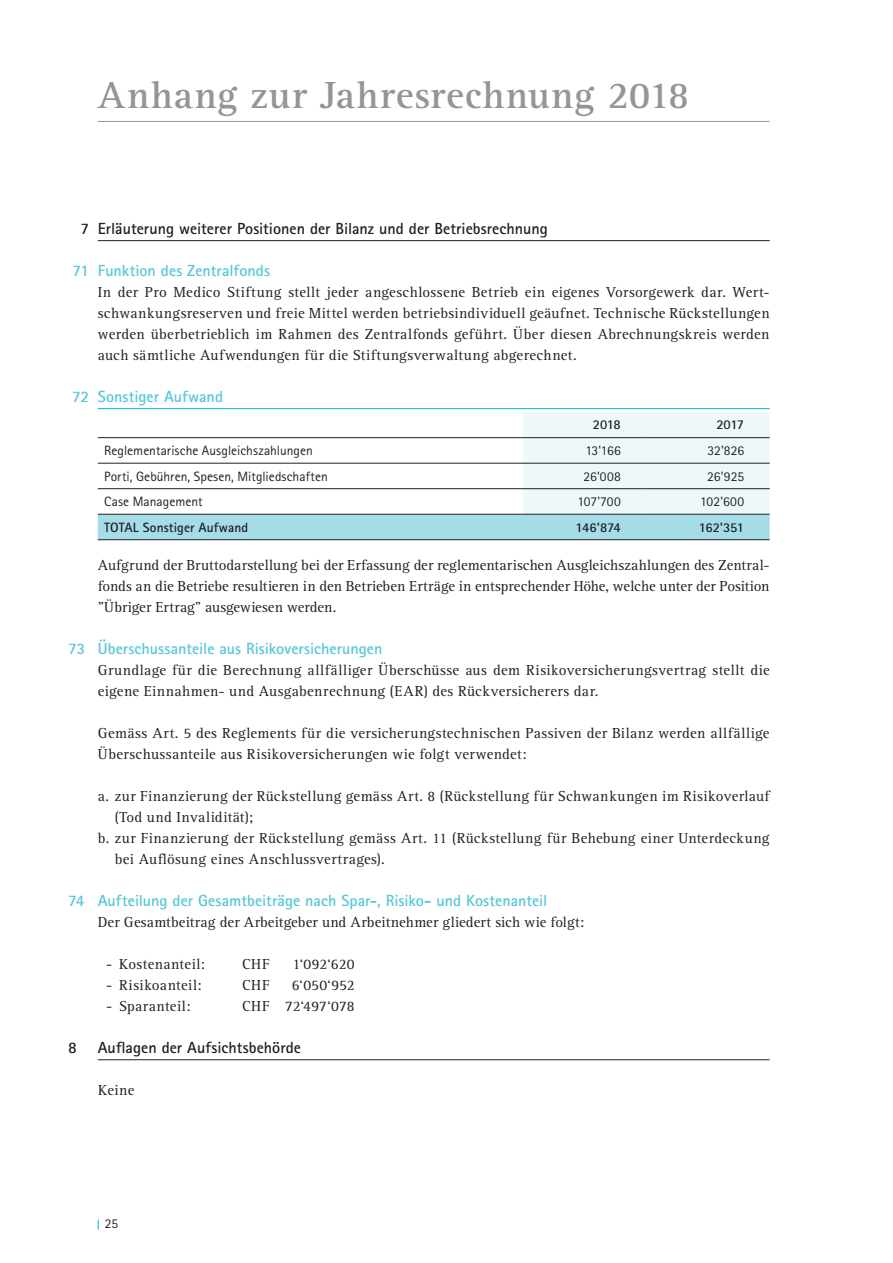
<style>
.page{position:relative;width:893px;height:1263px;background:#fff}
.page>*{position:absolute;margin:0;border:0;box-sizing:border-box;transform-origin:0 0}
._00_Titel{font:700 39px "Rotis Serif Pro";letter-spacing:.015em;color:#939598}
.TEST{font:700 16.2px "Rotis Sans Serif Pro";color:#57c7d8}
._01_Lauftext{font:700 16.2px "Rotis Sans Serif Pro";color:#231f20}
._01_Lauftext_mit_Ein{font:15px/21px "Rotis Serif Pro";letter-spacing:.025em;color:#231f20}
.Fliess_Tab_Zahlen{font:13.5px "Rotis Sans Serif Pro";letter-spacing:.005em;color:#231f20}
.Fliess_Tab_Zahlen-2{font:700 13.5px "Rotis Sans Serif Pro";color:#231f20}
.s1{font-family:"Rotis Sans Serif Pro"}
</style>
<div class="page">
<hr style="left:98px;top:240px;width:672px;height:1px;background:#231f20">
<hr style="left:98px;top:408px;width:672px;height:1px;background:#00b5cb">
<hr style="left:98px;top:1059px;width:672px;height:1px;background:#231f20">
<svg style="left:98px;top:412px;width:672px;height:127px"></svg>
<hr style="left:98px;top:437px;width:425px;height:1px;background:#231f20">
<hr style="left:523px;top:437px;width:123px;height:1px;background:#231f20">
<hr style="left:646px;top:437px;width:124px;height:1px;background:#231f20">
<hr style="left:98px;top:488px;width:425px;height:1px;background:#231f20">
<hr style="left:523px;top:488px;width:123px;height:1px;background:#231f20">
<hr style="left:646px;top:488px;width:124px;height:1px;background:#231f20">
<hr style="left:98px;top:514px;width:425px;height:1px;background:#231f20">
<hr style="left:523px;top:514px;width:123px;height:1px;background:#231f20">
<hr style="left:646px;top:514px;width:124px;height:1px;background:#231f20">
<hr style="left:98px;top:539px;width:425px;height:1px;background:#231f20">
<hr style="left:523px;top:539px;width:123px;height:1px;background:#231f20">
<hr style="left:646px;top:539px;width:124px;height:1px;background:#231f20">
<hr style="left:98px;top:463px;width:425px;height:1px;background:#231f20">
<hr style="left:523px;top:463px;width:123px;height:1px;background:#231f20">
<hr style="left:646px;top:463px;width:124px;height:1px;background:#231f20">
<hr style="left:98px;top:121px;width:672px;height:1px;background:#939598">
<p class="_00_Titel" style="left:98px;top:71px;width:593px">Anhang zur Jahresrechnung 2018</p>
<p class="_01_Lauftext" style="left:81px;top:218px;width:469px">7 Erläuterung weiterer Positionen der Bilanz und der Betriebsrechnung</p>
<p class="TEST" style="left:73px;top:260px;width:199px">71 Funktion des Zentralfonds</p>
<p class="_01_Lauftext_mit_Ein" style="left:98px;top:282px;width:673px;text-align:justify">In der Pro Medico Stiftung stellt jeder angeschlossene Betrieb ein eigenes Vorsorgewerk dar. Wert&shy;schwankungsreserven und freie Mittel werden betriebsindividuell geäufnet. Technische Rückstellungen werden überbetrieblich im Rahmen des Zentralfonds geführt. Über diesen Abrechnungskreis werden auch sämtliche Aufwendungen für die Stiftungsverwaltung abgerechnet.</p>
<p class="TEST" style="left:72px;top:386px;width:153px">72 Sonstiger Aufwand</p>
<p class="Fliess_Tab_Zahlen-2" style="left:593px;top:416px;width:29px">2018</p>
<p class="Fliess_Tab_Zahlen-2" style="left:716px;top:416px;width:29px">2017</p>
<p class="Fliess_Tab_Zahlen" style="left:104px;top:443px;width:210px">Reglementarische Ausgleichszahlungen</p>
<p class="Fliess_Tab_Zahlen" style="left:585px;top:443px;width:37px">13'166</p>
<p class="Fliess_Tab_Zahlen" style="left:707px;top:443px;width:38px">32'826</p>
<p class="Fliess_Tab_Zahlen" style="left:104px;top:468px;width:225px">Porti, Gebühren, Spesen, Mitgliedschaften</p>
<p class="Fliess_Tab_Zahlen" style="left:583px;top:468px;width:39px">26'008</p>
<p class="Fliess_Tab_Zahlen" style="left:707px;top:468px;width:38px">26'925</p>
<p class="Fliess_Tab_Zahlen" style="left:104px;top:494px;width:100px">Case Management</p>
<p class="Fliess_Tab_Zahlen" style="left:577px;top:494px;width:45px">107'700</p>
<p class="Fliess_Tab_Zahlen" style="left:700px;top:494px;width:45px">102'600</p>
<p class="Fliess_Tab_Zahlen-2" style="left:104px;top:518px;width:145px">TOTAL Sonstiger Aufwand</p>
<p class="Fliess_Tab_Zahlen-2" style="left:575px;top:518px;width:47px">146'874</p>
<p class="Fliess_Tab_Zahlen-2" style="left:699px;top:518px;width:47px">162'351</p>
<p class="_01_Lauftext_mit_Ein" style="left:98px;top:555px;width:673px;text-align:justify">Aufgrund der Bruttodarstellung bei der Erfassung der reglementarischen Ausgleichszahlungen des Zentral&shy;fonds an die Betriebe resultieren in den Betrieben Erträge in entsprechender Höhe, welche unter der Position "Übriger Ertrag" ausgewiesen werden.</p>
<p class="TEST" style="left:68px;top:638px;width:316px">73 Überschussanteile aus Risikoversicherungen</p>
<p class="_01_Lauftext_mit_Ein" style="left:98px;top:660px;width:673px">Grundlage für die Berechnung allfälliger Überschüsse aus dem Risikoversicherungsvertrag stellt die eigene Einnahmen- und Ausgabenrechnung (EAR) des Rückversicherers dar.</p>
<p class="_01_Lauftext_mit_Ein" style="left:98px;top:723px;width:673px">Gemäss Art. 5 des Reglements für die versicherungstechnischen Passiven der Bilanz werden allfällige<br>Überschussanteile aus Risikoversicherungen wie folgt verwendet:</p>
<p class="_01_Lauftext_mit_Ein" style="left:115px;top:786px;width:656px;text-indent:-17px">a. zur Finanzierung der Rückstellung gemäss Art. 8 (Rückstellung für Schwankungen im Risikoverlauf (Tod und Invalidität);</p>
<p class="_01_Lauftext_mit_Ein" style="left:115px;top:828px;width:656px;text-indent:-17px">b. zur Finanzierung der Rückstellung gemäss Art. 11 (Rückstellung für Behebung einer Unterdeckung bei Auflösung eines Anschlussvertrages).</p>
<p class="TEST" style="left:68px;top:890px;width:481px">74 Aufteilung der Gesamtbeiträge nach Spar-, Risiko- und Kostenanteil</p>
<p class="_01_Lauftext_mit_Ein" style="left:98px;top:912px;width:488px">Der Gesamtbeitrag der Arbeitgeber und Arbeitnehmer gliedert sich wie folgt:</p>
<p class="_01_Lauftext_mit_Ein" style="left:106px;top:954px;width:100px"><span class="s1">-</span> Kostenanteil:</p>
<p class="_01_Lauftext_mit_Ein" style="left:242px;top:954px;width:29px">CHF</p>
<p class="_01_Lauftext_mit_Ein" style="left:292px;top:954px;width:64px">1‘092‘620</p>
<p class="_01_Lauftext_mit_Ein" style="left:106px;top:975px;width:97px"><span class="s1">-</span> Risikoanteil:</p>
<p class="_01_Lauftext_mit_Ein" style="left:242px;top:975px;width:29px">CHF</p>
<p class="_01_Lauftext_mit_Ein" style="left:292px;top:975px;width:64px">6‘050‘952</p>
<p class="_01_Lauftext_mit_Ein" style="left:106px;top:996px;width:86px"><span class="s1">-</span> Sparanteil:</p>
<p class="_01_Lauftext_mit_Ein" style="left:242px;top:996px;width:114px">CHF 72‘497‘078</p>
<p class="_01_Lauftext" style="left:68px;top:1037px;width:10px">8</p>
<p class="_01_Lauftext" style="left:98px;top:1037px;width:205px">Auflagen der Aufsichtsbehörde</p>
<p class="_01_Lauftext_mit_Ein" style="left:98px;top:1080px;width:38px">Keine</p>
<p class="Fliess_Tab_Zahlen" style="left:105px;top:1215px;width:15px">25</p>
</div>
